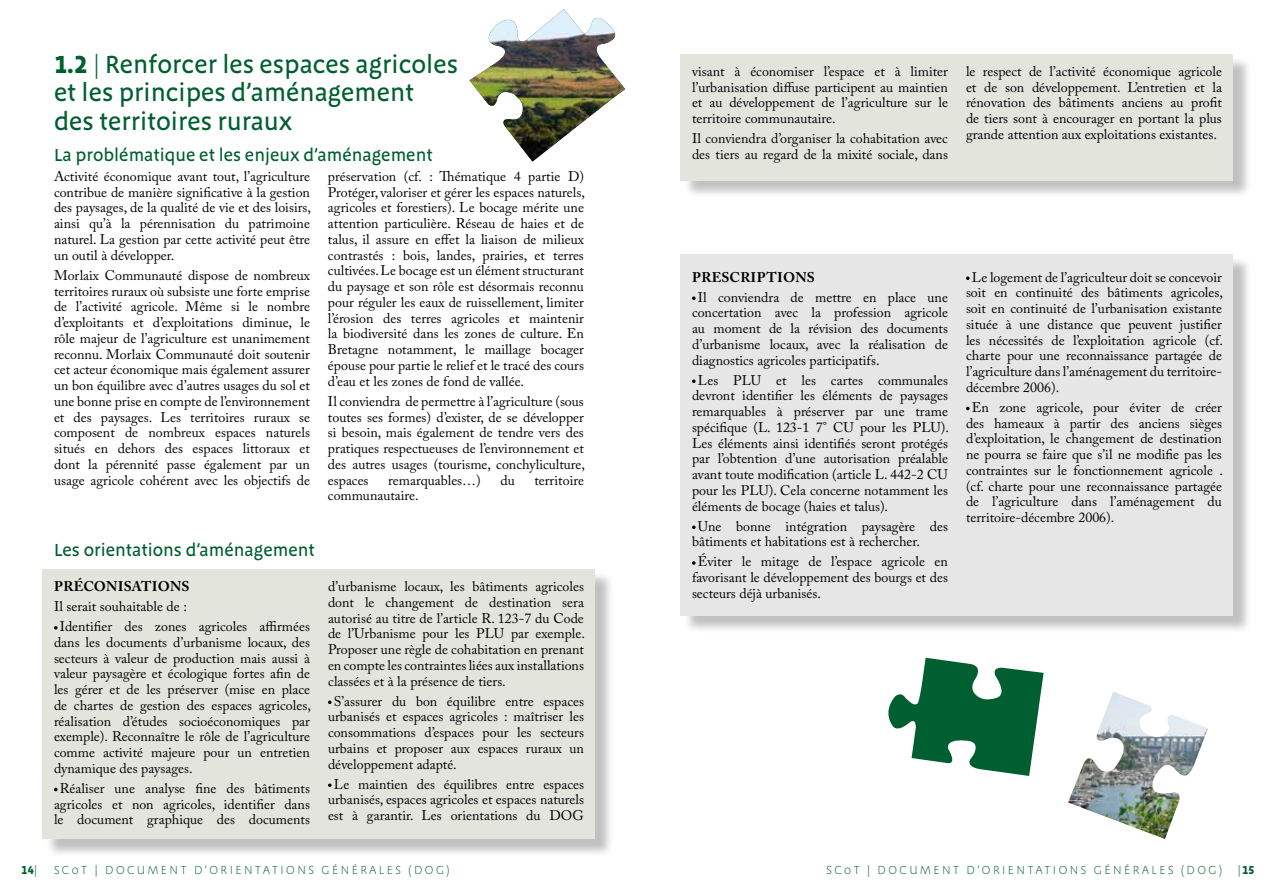
<style>
.page{position:relative;width:1276px;height:893px;background:#fff}
.page>*{position:absolute;margin:0;border:0;box-sizing:border-box;transform-origin:0 0}
.t1{font:500 25.5px/28.5px "Megano";color:#005f30}
.t2{font:500 18px "Megano";color:#005f30}
.t3{font:13.95px/15.8px "Adobe Caslon Pro";color:#000;text-align:justify}
.t4{font:700 13.95px "Adobe Caslon Pro";letter-spacing:.26em;color:#000}
.t5{font:700 13.95px "Adobe Caslon Pro";letter-spacing:.33em;color:#000}
.t6{font:300 12px "Megano";letter-spacing:.21em;color:#005f30}
.t7{font:700 12px "Megano LF";color:#005f30}
.s1{font-family:"Megano LF";font-weight:700}
.s2{font-weight:300}
.s3{font-family:"Megano";font-weight:300}
</style>
<div class="page">
<svg style="left:888px;top:658px;width:155px;height:118px"></svg>
<img style="left:1068px;top:692px;width:140px;height:147px">
<img style="left:469px;top:9px;width:156px;height:153px">
<div style="left:45px;top:571px;width:569px;height:287px;background:#000;opacity:.25"></div>
<div style="left:43px;top:569px;width:552px;height:270px;background:#e3e5dd"></div>
<div style="left:683px;top:56px;width:569px;height:143px;background:#000;opacity:.25"></div>
<div style="left:680px;top:54px;width:553px;height:126px;background:#e3e5dd"></div>
<svg style="left:54px;top:626px;width:4px;height:4px"></svg>
<svg style="left:54px;top:788px;width:4px;height:3px"></svg>
<svg style="left:328px;top:700px;width:3px;height:4px"></svg>
<svg style="left:328px;top:783px;width:3px;height:4px"></svg>
<div style="left:683px;top:256px;width:569px;height:378px;background:#000;opacity:.25"></div>
<div style="left:680px;top:254px;width:553px;height:361px;background:#e6e6e7"></div>
<svg style="left:692px;top:296px;width:3px;height:4px"></svg>
<svg style="left:692px;top:379px;width:3px;height:4px"></svg>
<svg style="left:692px;top:525px;width:3px;height:4px"></svg>
<svg style="left:692px;top:561px;width:3px;height:4px"></svg>
<svg style="left:966px;top:276px;width:3px;height:4px"></svg>
<h1 class="t1" style="left:54px;top:50px;width:405px"><span class="s1">1.2</span> <span class="s2">|</span> Renforcer les espaces agricoles et les principes d’aménagement des territoires ruraux</h1>
<p class="t2" style="left:54px;top:144px;width:380px">La problématique et les enjeux d’aménagement</p>
<p class="t3" style="left:54px;top:168px;width:258px">Activité économique avant tout, l’agriculture contribue de manière significative à la gestion des paysages, de la qualité de vie et des loisirs, ainsi qu’à la pérennisation du patrimoine naturel. La gestion par cette activité peut être un outil à développer.</p>
<p class="t3" style="left:54px;top:267px;width:257px">Morlaix Communauté dispose de nombreux territoires ruraux où subsiste une forte emprise de l’activité agricole. Même si le nombre d’exploitants et d’exploitations diminue, le rôle majeur de l’agriculture est unanimement reconnu. Morlaix Communauté doit soutenir cet acteur économique mais également assurer un bon équilibre avec d’autres usages du sol et une bonne prise en compte de l’environnement et des paysages. Les territoires ruraux se composent de nombreux espaces naturels situés en dehors des espaces littoraux et dont la pérennité passe également par un usage agricole cohérent avec les objectifs de</p>
<p class="t3" style="left:328px;top:168px;width:258px">préservation (cf. : Thématique 4 partie D)<br>Protéger, valoriser et gérer les espaces naturels, agricoles et forestiers). Le bocage mérite une attention particulière. Réseau de haies et de talus, il assure en effet la liaison de milieux contrastés : bois, landes, prairies, et terres cultivées. Le bocage est un élément structurant du paysage et son rôle est désormais reconnu pour réguler les eaux de ruissellement, limiter l’érosion des terres agricoles et maintenir la biodiversité dans les zones de culture. En Bretagne notamment, le maillage bocager épouse pour partie le relief et le tracé des cours d’eau et les zones de fond de vallée.</p>
<p class="t3" style="left:328px;top:393px;width:258px">Il conviendra de permettre à l’agriculture (sous toutes ses formes) d’exister, de se développer si besoin, mais également de tendre vers des pratiques respectueuses de l’environnement et des autres usages (tourisme, conchyliculture, espaces</p>
<p class="t3" style="left:388px;top:472px;width:94px">remarquables…)</p>
<p class="t3" style="left:500px;top:472px;width:16px">du</p>
<p class="t3" style="left:534px;top:472px;width:51px">territoire</p>
<p class="t3" style="left:328px;top:488px;width:92px">communautaire.</p>
<p class="t2" style="left:54px;top:539px;width:262px">Les orientations d’aménagement</p>
<p class="t4" style="left:54px;top:578px;width:137px">PRÉCONISATIONS</p>
<p class="t3" style="left:60px;top:596px;width:252px;line-height:20px;text-indent:-6px">Il serait souhaitable de :<br>Identifier des zones agricoles affirmées</p>
<p class="t3" style="left:54px;top:634px;width:258px">dans les documents d’urbanisme locaux, des secteurs à valeur de production mais aussi à valeur paysagère et écologique fortes afin de les gérer et de les préserver (mise en place de chartes de gestion des espaces agricoles, réalisation d’études socioéconomiques par exemple). Reconnaître le rôle de l’agriculture comme activité majeure pour un entretien dynamique des paysages.</p>
<p class="t3" style="left:54px;top:780px;width:257px;text-align:center">Réaliser une analyse fine des bâtiments agricoles et non agricoles, identifier dans le document graphique des documents</p>
<p class="t3" style="left:328px;top:578px;width:258px">d’urbanisme locaux, les bâtiments agricoles dont le changement de destination sera autorisé au titre de l’article R. 123-7 du Code de l’Urbanisme pour les PLU par exemple.<br>Proposer une règle de cohabitation en prenant en compte les contraintes liées aux installations classées et à la présence de tiers.</p>
<p class="t3" style="left:328px;top:693px;width:257px;text-indent:6px">S’assurer du bon équilibre entre espaces urbanisés et espaces agricoles : maîtriser les consommations d’espaces pour les secteurs urbains et proposer aux espaces ruraux un développement adapté.</p>
<p class="t3" style="left:328px;top:776px;width:257px;text-align:center">Le maintien des équilibres entre espaces urbanisés, espaces agricoles et espaces naturels est à garantir. Les orientations du DOG</p>
<p class="t3" style="left:692px;top:63px;width:257px">visant à économiser l’espace et à limiter l’urbanisation diffuse participent au maintien et au développement de l’agriculture sur le territoire communautaire.</p>
<p class="t3" style="left:692px;top:131px;width:257px">Il conviendra d’organiser la cohabitation avec des tiers au regard de la mixité sociale, dans</p>
<p class="t3" style="left:966px;top:63px;width:257px">le respect de l’activité économique agricole et de son développement. L’entretien et la rénovation des bâtiments anciens au profit de tiers sont à encourager en portant la plus grande attention aux exploitations existantes.</p>
<p class="t5" style="left:692px;top:269px;width:124px">PRESCRIPTIONS</p>
<p class="t3" style="left:692px;top:289px;width:257px;text-indent:6px">Il conviendra de mettre en place une concertation avec la profession agricole au moment de la révision des documents d’urbanisme locaux, avec la réalisation de diagnostics agricoles participatifs.</p>
<p class="t3" style="left:692px;top:372px;width:258px;text-indent:6px">Les PLU et les cartes communales devront identifier les éléments de paysages remarquables à préserver par une trame spécifique (L. 123-1 7° CU pour les PLU).<br>Les éléments ainsi identifiés seront protégés par l’obtention d’une autorisation préalable avant toute modification (article L. 442-2 CU pour les PLU). Cela concerne notamment les éléments de bocage (haies et talus).</p>
<p class="t3" style="left:692px;top:518px;width:257px;text-indent:6px">Une bonne intégration paysagère des bâtiments et habitations est à rechercher.</p>
<p class="t3" style="left:692px;top:554px;width:257px;text-indent:6px">Éviter le mitage de l’espace agricole en favorisant le développement des bourgs et des secteurs déjà urbanisés.</p>
<p class="t3" style="left:966px;top:269px;width:258px;text-indent:6px">Le logement de l’agriculteur doit se concevoir soit en continuité des bâtiments agricoles, soit en continuité de l’urbanisation existante située à une distance que peuvent justifier les nécessités de l’exploitation agricole (cf. charte pour une reconnaissance partagée de l’agriculture dans l’aménagement du territoire&shy;décembre 2006).</p>
<p class="t3" style="left:966px;top:399px;width:258px;text-indent:6px">En zone agricole, pour éviter de créer des hameaux à partir des anciens sièges d’exploitation, le changement de destination ne pourra se faire que s’il ne modifie pas les contraintes sur le fonctionnement agricole . (cf. charte pour une reconnaissance partagée de l’agriculture dans l’aménagement du territoire-décembre 2006).</p>
<p class="t7" style="left:21px;top:863px;width:17px">14<span class="s3">|</span></p>
<p class="t6" style="left:54px;top:863px;width:397px">SCoT | DOCUMENT D’ORIENTATIONS GÉNÉRALES (DOG)</p>
<p class="t6" style="left:826px;top:863px;width:397px">SCoT | DOCUMENT D’ORIENTATIONS GÉNÉRALES (DOG)</p>
<p class="t7" style="left:1238px;top:863px;width:18px"><span class="s3">|</span>15</p>
</div>
